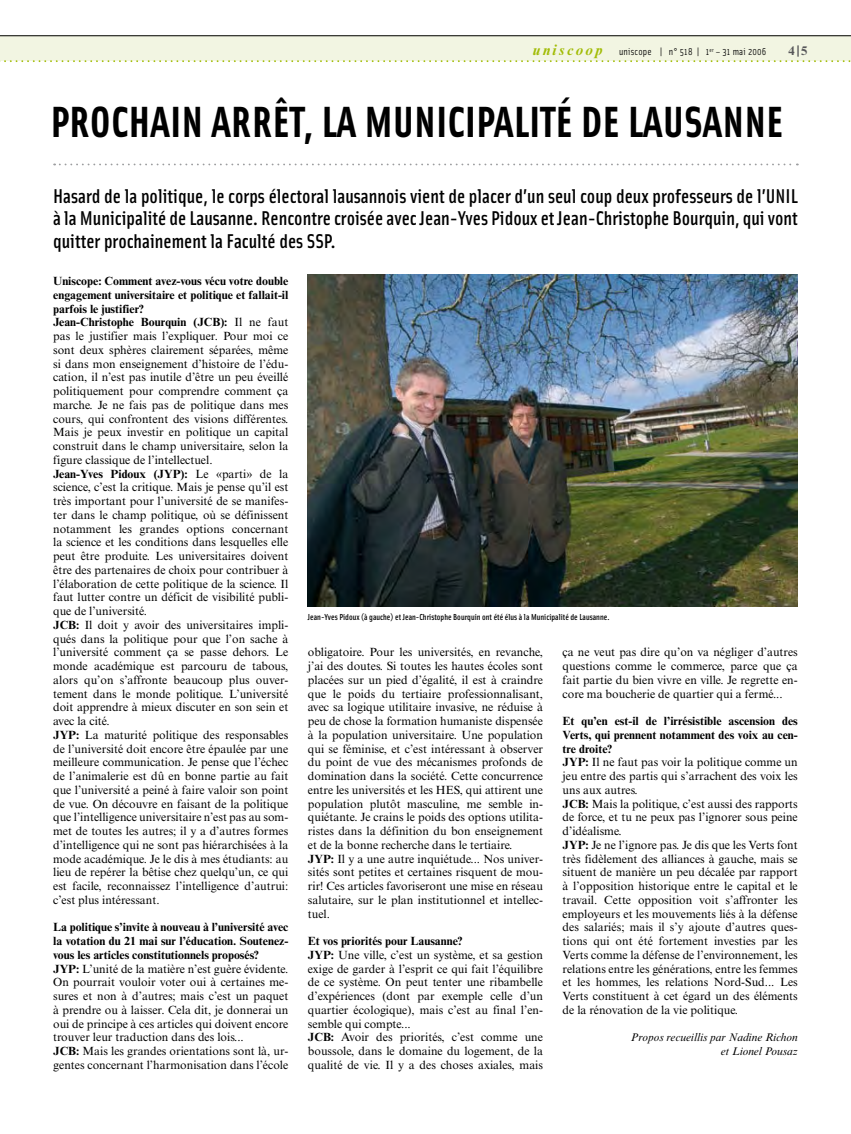
<style>
.page{position:relative;width:851px;height:1134px;background:#fff}
.page>*{position:absolute;margin:0;border:0;box-sizing:border-box;transform-origin:0 0}
.t1{font:700 43.75px "Solex";color:#000}
.t2{font:500 20px/22.5px "Solex";color:#000;text-align:justify}
.t3{font:700 12.5px "Times New Roman MT Std";color:#58585a}
.t4{font:11.88px/13.8px "Times New Roman MT Std";color:#000}
.t5{font:italic 11.25px/13.8px "Times New Roman MT Std";color:#000;text-align:right}
.t6{font:10px "Solex";letter-spacing:.02em;color:#000}
.t7{font:500 8.75px "Solex";color:#000}
.s1{font-family:"Times New Roman MT Std";font-weight:700;font-style:italic;font-size:15px;color:#a2bc07}
.s2{font-weight:700}
</style>
<div class="page">
<div style="left:0;top:36px;width:850px;height:25px;background:#f2f5e2"></div>
<svg style="left:0;top:60px;width:851px;height:2px"></svg>
<hr style="left:0;top:35px;width:850px;height:1px;background:#000">
<img style="left:308px;top:274px;width:489px;height:332px">
<svg style="left:54px;top:164px;width:743px;height:1px"></svg>
<p class="t6" style="left:533px;top:45px;width:235px"><span class="s1">u n i s c o o p</span> uniscope | n° 518 | 1<sup>er</sup> – 31 mai 2006</p>
<p class="t3" style="left:788px;top:43px;width:20px">4|5</p>
<h1 class="t1" style="left:50px;top:93px;width:734px">PROCHAIN ARRÊT, LA MU NICIPALITÉ DE LAUSANNE</h1>
<p class="t2" style="left:53px;top:184px;width:746px">Hasard de la politique, le corps électoral lausannois vient de placer d’un seul coup deux professeurs de l’UNIL à la Municipalité de Lausanne. Rencontre croisée avec Jean-Yves Pidoux et Jean-Christophe Bourquin, qui vont quitter prochainement la Faculté des SS P.</p>
<p class="t4" style="left:53px;top:274px;width:237px"><span class="s2">Uniscope: Comment avez-vous vécu votre double engagement universitaire et politique et fallait-il parfois le justifier?<br>Jean-Christophe Bourquin (JCB):</span> Il ne faut pas le justifier mais l’expliquer. Pour moi ce sont deux sphères clairement séparées, même si dans mon enseignement d’histoire de l’édu&shy;cation, il n’est pas inutile d’être un peu éveillé politiquement pour comprendre comment ça marche. Je ne fais pas de politique dans mes cours, qui confrontent des visions différentes.<br>Mais je peux investir en politique un capital construit dans le champ universitaire, selon la figure classique de l’intellectuel.<br><span class="s2">Jean-Yves Pidoux (JYP):</span> Le «parti» de la science, c’est la critique. Mais je pense qu’il est très important pour l’université de se manifes&shy;ter dans le champ politique, où se définissent notamment les grandes options concernant la science et les conditions dans lesquelles elle peut être produite. Les universitaires doivent être des partenaires de choix pour contribuer à l’élaboration de cette politique de la science. Il faut lutter contre un déficit de visibilité publi&shy;que de l’université.<br><span class="s2">JCB:</span> Il doit y avoir des universitaires impli&shy;qués dans la politique pour que l’on sache à l’université comment ça se passe dehors. Le monde académique est parcouru de tabous, alors qu’on s’affronte beaucoup plus ouver&shy;tement dans le monde politique. L’université doit apprendre à mieux discuter en son sein et avec la cité.<br><span class="s2">JYP:</span> La maturité politique des responsables de l’université doit encore être épaulée par une meilleure communication. Je pense que l’échec de l’animalerie est dû en bonne partie au fait que l’université a peiné à faire valoir son point de vue. On découvre en faisant de la politique que l’intelligence universitaire n’est pas au som&shy;met de toutes les autres; il y a d’autres formes d’intelligence qui ne sont pas hiérarchisées à la mode académique. Je le dis à mes étudiants: au lieu de repérer la bêtise chez quelqu’un, ce qui est facile, reconnaissez l’intelligence d’autrui: c’est plus intéressant.</p>
<p class="t4" style="left:53px;top:920px;width:237px"><span class="s2">La politique s’invite à nouveau à l’université avec la votation du 21 mai sur l’éducation. Soutenez&shy;vous les articles constitutionnels proposés?<br>JYP:</span> L’unité de la matière n’est guère évidente.<br>On pourrait vouloir voter oui à certaines me&shy;sures et non à d’autres; mais c’est un paquet à prendre ou à laisser. Cela dit, je donnerai un oui de principe à ces articles qui doivent encore trouver leur traduction dans des lois...<br><span class="s2">JCB:</span> Mais les grandes orientations sont là, ur&shy;gentes concernant l’harmonisation dans l’école</p>
<p class="t7" style="left:308px;top:611px;width:303px">Jean-Yves Pidoux (à gauche) et Jean-Christophe Bourquin ont été élus à la Municipalité de Lausanne.</p>
<p class="t4" style="left:308px;top:645px;width:237px">obligatoire. Pour les universités, en revanche, j’ai des doutes. Si toutes les hautes écoles sont placées sur un pied d’égalité, il est à craindre que le poids du tertiaire professionnalisant, avec sa logique utilitaire invasive, ne réduise à peu de chose la formation humaniste dispensée à la population universitaire. Une population qui se féminise, et c’est intéressant à observer du point de vue des mécanismes profonds de domination dans la société. Cette concurrence entre les universités et les HES, qui attirent une population plutôt masculine, me semble in&shy;quiétante. Je crains le poids des options utilita&shy;ristes dans la définition du bon enseignement et de la bonne recherche dans le tertiaire.<br><span class="s2">JYP:</span> Il y a une autre inquiétude... Nos univer&shy;sités sont petites et certaines risquent de mou&shy;rir! Ces articles favoriseront une mise en réseau salutaire, sur le plan institutionnel et intellec&shy;tuel.</p>
<p class="t4" style="left:308px;top:934px;width:237px"><span class="s2">Et vos priorités pour Lausanne?<br>JYP:</span> Une ville, c’est un système, et sa gestion exige de garder à l’esprit ce qui fait l’équilibre de ce système. On peut tenter une ribambelle d’expériences (dont par exemple celle d’un quartier écologique), mais c’est au final l’en&shy;semble qui compte...<br><span class="s2">JCB:</span> Avoir des priorités, c’est comme une boussole, dans le domaine du logement, de la qualité de vie. Il y a des choses axiales, mais</p>
<p class="t4" style="left:562px;top:645px;width:237px;text-align:justify">ça ne veut pas dire qu’on va négliger d’autres questions comme le commerce, parce que ça fait partie du bien vivre en ville. Je regrette en&shy;core ma boucherie de quartier qui a fermé...</p>
<p class="t4" style="left:562px;top:714px;width:237px"><span class="s2">Et qu’en est-il de l’irrésistible ascension des Verts, qui prennent notamment des voix au cen&shy;tre droite?<br>JYP:</span> Il ne faut pas voir la politique comme un jeu entre des partis qui s’arrachent des voix les uns aux autres.<br><span class="s2">JCB:</span> Mais la politique, c’est aussi des rapports de force, et tu ne peux pas l’ignorer sous peine d’idéalisme.<br><span class="s2">JYP:</span> Je ne l’ignore pas. Je dis que les Verts font très fidèlement des alliances à gauche, mais se situent de manière un peu décalée par rapport à l’opposition historique entre le capital et le travail. Cette opposition voit s’affronter les employeurs et les mouvements liés à la défense des salariés; mais il s’y ajoute d’autres ques&shy;tions qui ont été fortement investies par les Verts comme la défense de l’environnement, les relations entre les générations, entre les femmes et les hommes, les relations Nord-Sud... Les Verts constituent à cet égard un des éléments de la rénovation de la vie politique.</p>
<p class="t5" style="left:631px;top:1031px;width:168px">Propos recueillis par Nadine Richon et Lionel Pousaz</p>
</div>
